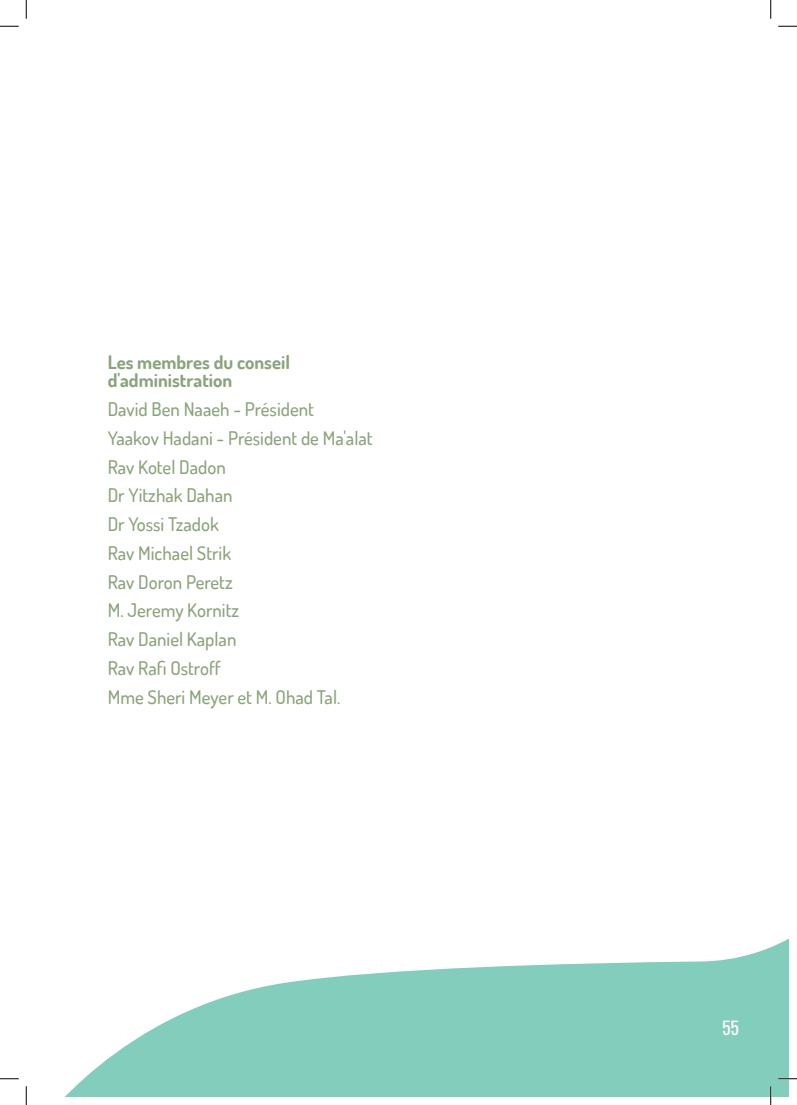
<style>
.page{position:relative;width:797px;height:1105px;background:#fff}
.page>*{position:absolute;margin:0;border:0;box-sizing:border-box;transform-origin:0 0}
.t1{font:23.75px "Almoni Tzar DL4.0 AAA";color:#fff}
.t2{font:500 18.75px/28.8px "Dosis";color:#8ba37c}
.t3{font:700 18.75px/18.8px "Dosis";color:#8ba37c}
</style>
<div class="page">
<svg style="left:66px;top:939px;width:722px;height:157px;fill:#82cdbc"></svg>
<svg style="left:0;top:25px;width:19px;height:2px"></svg>
<svg style="left:778px;top:25px;width:19px;height:2px"></svg>
<svg style="left:778px;top:1078px;width:19px;height:1px"></svg>
<svg style="left:25px;top:0;width:2px;height:19px"></svg>
<svg style="left:0;top:1078px;width:27px;height:27px"></svg>
<svg style="left:770px;top:0;width:1px;height:19px"></svg>
<svg style="left:770px;top:1086px;width:1px;height:19px"></svg>
<p class="t3" style="left:108px;top:352px;width:184px">Les membres du conseil d'administration</p>
<p class="t2" style="left:108px;top:394px;width:266px">David Ben Naaeh - Président<br>Yaakov Hadani - Président de Ma'alat<br>Rav Kotel Dadon<br>Dr Yitzhak Dahan<br>Dr Yossi Tzadok<br>Rav Michael Strik<br>Rav Doron Peretz<br>M. Jeremy Kornitz<br>Rav Daniel Kaplan<br>Rav Rafi Ostroff<br>Mme Sheri Meyer et M. Ohad Tal.</p>
<p class="t1" style="left:722px;top:1009px;width:19px">55</p>
</div>
